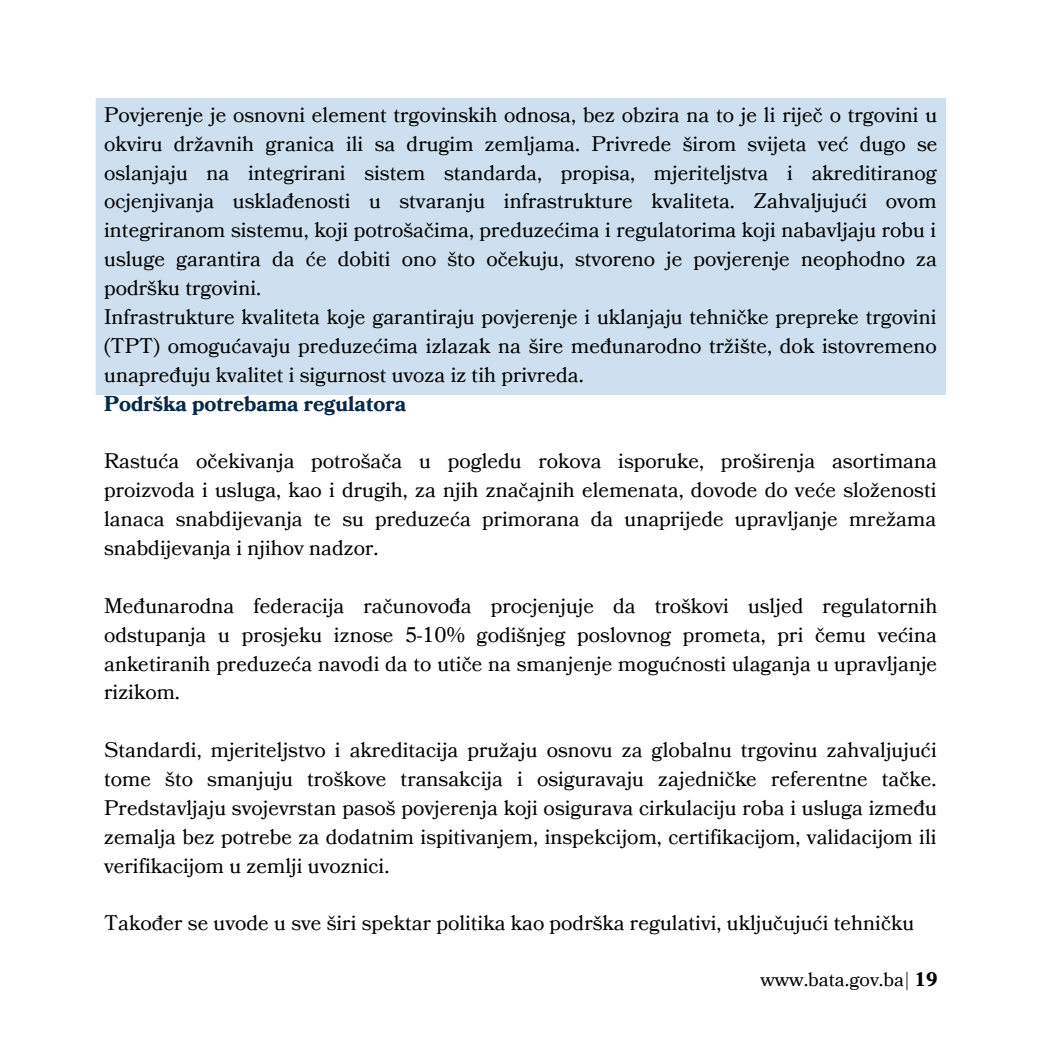
<style>
.page{position:relative;width:1042px;height:1043px;background:#fff}
.page>*{position:absolute;margin:0;border:0;box-sizing:border-box;transform-origin:0 0}
.t1{font:21px/28.9px "Bookmania";color:#000;text-align:justify}
.t2{font:700 21px "Bookmania";color:#06294b}
.t3{font:19.25px "Bookmania";color:#000}
.s1{font-weight:700}
</style>
<div class="page">
<div style="left:96px;top:98px;width:849px;height:297px;background:#cee0ef"></div>
<p class="t1" style="left:104px;top:101px;width:834px">Povjerenje je osnovni element trgovinskih odnosa, bez obzira na to je li riječ o trgovini u okviru državnih granica ili sa drugim zemljama. Privrede širom svijeta već dugo se oslanjaju na integrirani sistem standarda, propisa, mjeriteljstva i akreditiranog ocjenjivanja usklađenosti u stvaranju infrastrukture kvaliteta. Zahvaljujući ovom integriranom sistemu, koji potrošačima, preduzećima i regulatorima koji nabavljaju robu i usluge garantira da će dobiti ono što očekuju, stvoreno je povjerenje neophodno za podršku trgovini.</p>
<p class="t1" style="left:104px;top:303px;width:833px">Infrastrukture kvaliteta koje garantiraju povjerenje i uklanjaju tehničke prepreke trgovini (TPT) omogućavaju preduzećima izlazak na šire međunarodno tržište, dok istovremeno unapređuju kvalitet i sigurnost uvoza iz tih privreda.</p>
<p class="t2" style="left:104px;top:389px;width:303px">Podrška potrebama regulatora</p>
<p class="t1" style="left:104px;top:447px;width:834px">Rastuća očekivanja potrošača u pogledu rokova isporuke, proširenja asortimana proizvoda i usluga, kao i drugih, za njih značajnih elemenata, dovode do veće složenosti lanaca snabdijevanja te su preduzeća primorana da unaprijede upravljanje mrežama snabdijevanja i njihov nadzor.</p>
<p class="t1" style="left:104px;top:591px;width:834px">Međunarodna federacija računovođa procjenjuje da troškovi usljed regulatornih odstupanja u prosjeku iznose 5-10% godišnjeg poslovnog prometa, pri čemu većina anketiranih preduzeća navodi da to utiče na smanjenje mogućnosti ulaganja u upravljanje rizikom.</p>
<p class="t1" style="left:104px;top:736px;width:834px">Standardi, mjeriteljstvo i akreditacija pružaju osnovu za globalnu trgovinu zahvaljujući tome što smanjuju troškove transakcija i osiguravaju zajedničke referentne tačke.<br>Predstavljaju svojevrstan pasoš povjerenja koji osigurava cirkulaciju roba i usluga između zemalja bez potrebe za dodatnim ispitivanjem, inspekcijom, certifikacijom, validacijom ili verifikacijom u zemlji uvoznici.</p>
<p class="t1" style="left:104px;top:909px;width:811px">Također se uvode u sve širi spektar politika kao podrška regulativi, uključujući tehničku</p>
<p class="t3" style="left:760px;top:965px;width:178px">www.bata.gov.ba| <span class="s1">19</span></p>
</div>
